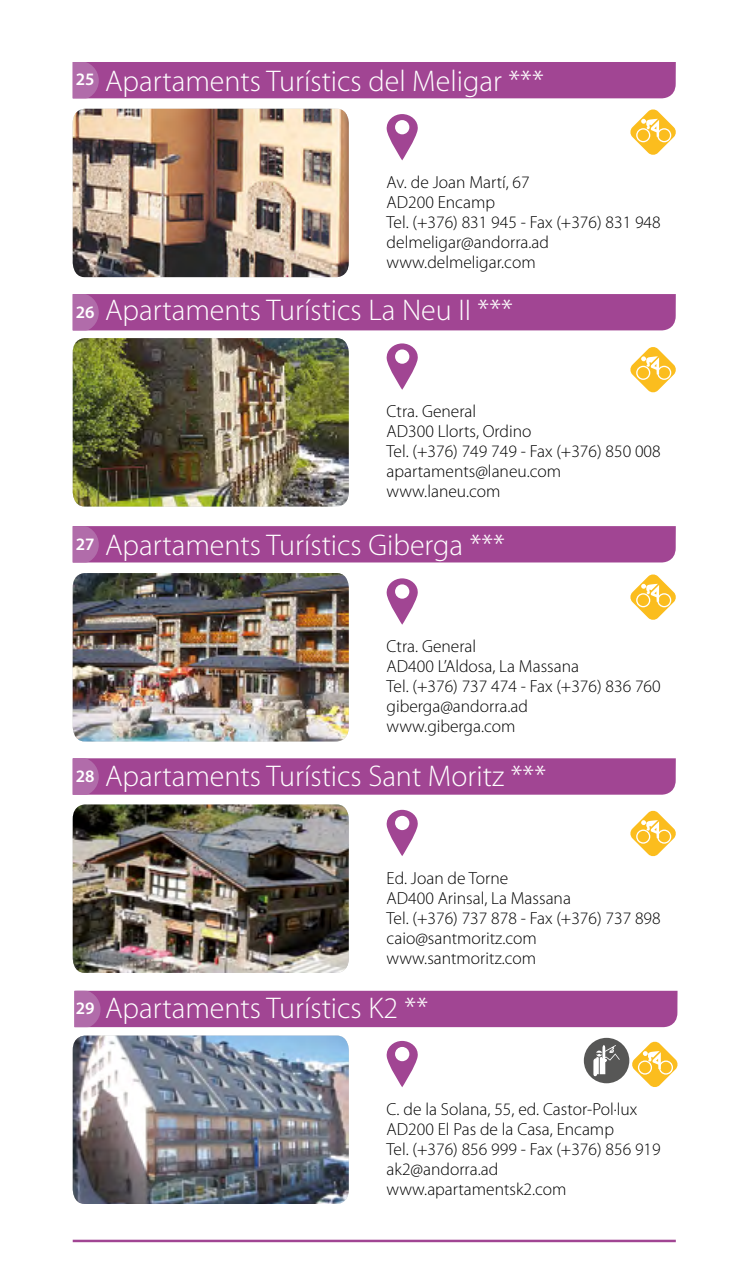
<style>
.page{position:relative;width:745px;height:1276px;background:#fff}
.page>*{position:absolute;margin:0;border:0;box-sizing:border-box;transform-origin:0 0}
.t1{font:300 30px "Myriad Pro";color:#fff}
.t2{font:300 17.5px/20px "Myriad Pro";color:#000}
.t3{font:600 17.5px "Myriad Pro";color:#fff}
</style>
<div class="page">
<hr style="left:73px;top:1239px;width:602px;height:3px;background:#a14593">
<svg style="left:73px;top:758px;width:602px;height:37px;background:#a34995"></svg>
<div style="left:74px;top:990px;width:603px;height:37px;background:#a14593"></div>
<img style="left:73px;top:1035px;width:275px;height:169px">
<svg style="left:386px;top:1041px;width:32px;height:46px"></svg>
<div style="left:395px;top:1047px;width:14px;height:14px;background:#fff;border-radius:50%"></div>
<div style="left:583px;top:1038px;width:46px;height:45px;background:#575756;border-radius:50%"></div>
<svg style="left:593px;top:1045px;width:26px;height:32px"></svg>
<img style="left:73px;top:804px;width:275px;height:169px">
<svg style="left:386px;top:810px;width:32px;height:46px"></svg>
<div style="left:395px;top:816px;width:14px;height:14px;background:#fff;border-radius:50%"></div>
<svg style="left:630px;top:810px;width:46px;height:47px"></svg>
<svg style="left:632px;top:1041px;width:45px;height:46px"></svg>
<div style="left:73px;top:62px;width:602px;height:37px;background:#a14593"></div>
<svg style="left:73px;top:294px;width:602px;height:37px;background:#a34995"></svg>
<svg style="left:73px;top:526px;width:602px;height:37px;background:#a34995"></svg>
<img style="left:73px;top:109px;width:275px;height:168px">
<svg style="left:386px;top:114px;width:32px;height:46px"></svg>
<div style="left:395px;top:120px;width:14px;height:14px;background:#fff;border-radius:50%"></div>
<svg style="left:630px;top:109px;width:46px;height:46px"></svg>
<img style="left:73px;top:573px;width:275px;height:168px">
<svg style="left:386px;top:578px;width:32px;height:47px"></svg>
<div style="left:395px;top:584px;width:14px;height:14px;background:#fff;border-radius:50%"></div>
<svg style="left:630px;top:574px;width:46px;height:46px"></svg>
<img style="left:73px;top:338px;width:275px;height:168px">
<svg style="left:386px;top:343px;width:32px;height:47px"></svg>
<div style="left:395px;top:349px;width:14px;height:15px;background:#fff;border-radius:50%"></div>
<svg style="left:630px;top:347px;width:46px;height:46px"></svg>
<p class="t3" style="left:76px;top:70px;width:20px">25</p>
<h1 class="t1" style="left:105px;top:64px;width:440px">Apartaments Turístics del Meligar ***</h1>
<p class="t3" style="left:76px;top:302px;width:20px">26</p>
<p class="t2" style="left:386px;top:172px;width:275px">Av. de Joan Martí, 67<br>AD200 Encamp<br>Tel. (+376) 831 945 - Fax (+376) 831 948 delmeligar@andorra.ad www.delmeligar.com</p>
<h1 class="t1" style="left:105px;top:293px;width:409px">Apartaments Turístics La Neu II ***</h1>
<p class="t2" style="left:386px;top:402px;width:275px">Ctra. General<br>AD300 Llorts, Ordino<br>Tel. (+376) 749 749 - Fax (+376) 850 008 apartaments@laneu.com www.laneu.com</p>
<p class="t3" style="left:76px;top:534px;width:20px">27</p>
<h1 class="t1" style="left:105px;top:528px;width:401px">Apartaments Turístics Giberga ***</h1>
<p class="t3" style="left:76px;top:766px;width:20px">28</p>
<p class="t2" style="left:386px;top:637px;width:275px">Ctra. General<br>AD400 L’Aldosa, La Massana<br>Tel. (+376) 737 474 - Fax (+376) 836 760 giberga@andorra.ad www.giberga.com</p>
<h1 class="t1" style="left:105px;top:760px;width:442px">Apartaments Turístics Sant Moritz ***</h1>
<p class="t2" style="left:386px;top:868px;width:275px">Ed. Joan de Torne<br>AD400 Arinsal, La Massana<br>Tel. (+376) 737 878 - Fax (+376) 737 898 caio@santmoritz.com www.santmoritz.com</p>
<p class="t3" style="left:76px;top:998px;width:20px">29</p>
<h1 class="t1" style="left:105px;top:991px;width:324px">Apartaments Turístics K2 **</h1>
<p class="t2" style="left:386px;top:1099px;width:275px">C. de la Solana, 55, ed. Castor-Pol·lux<br>AD200 El Pas de la Casa, Encamp<br>Tel. (+376) 856 999 - Fax (+376) 856 919 ak2@andorra.ad www.apartamentsk2.com</p>
</div>
